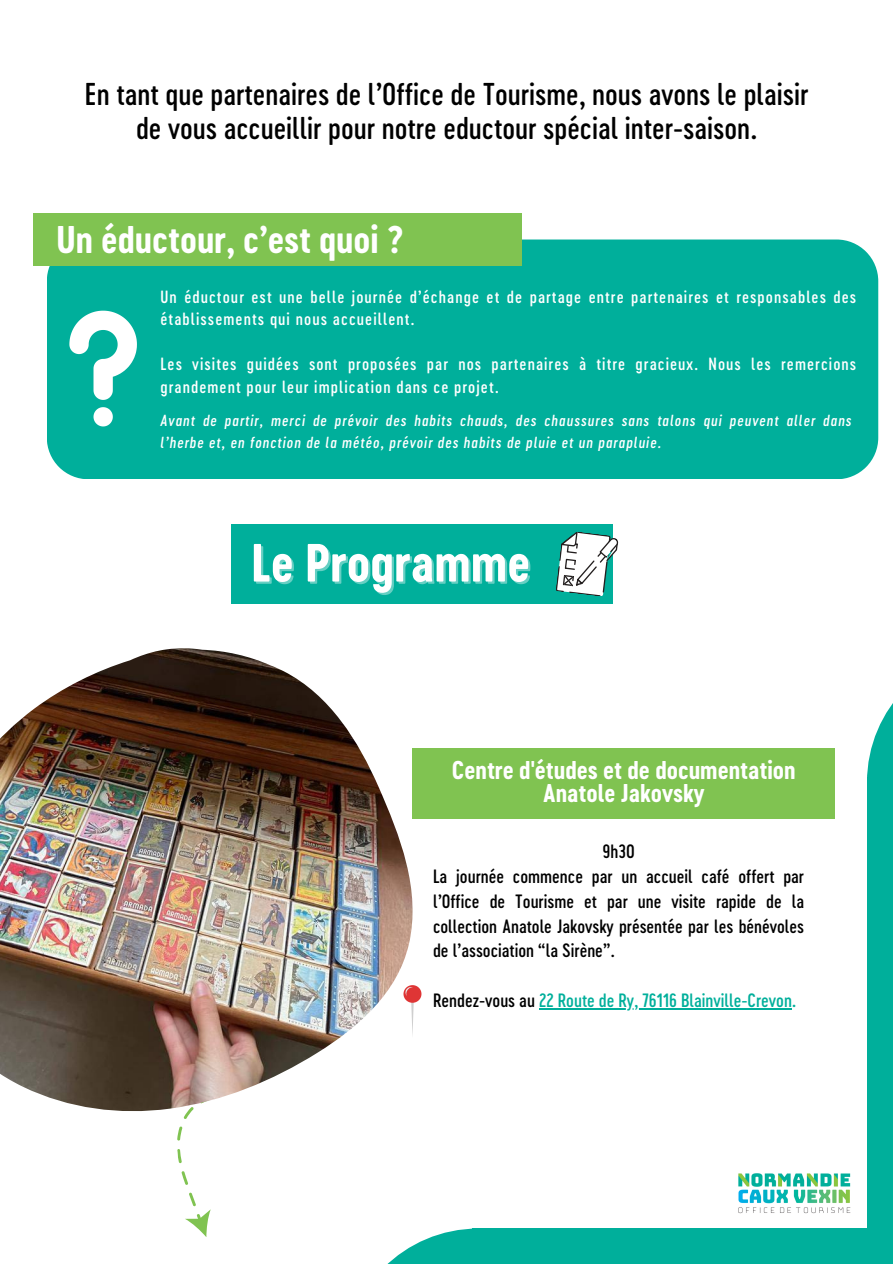
<style>
.page{position:relative;width:893px;height:1264px;background:#fff}
.page>*{position:absolute;margin:0;border:0;box-sizing:border-box;transform-origin:0 0}
.t1{font:50.1px "Cervo Neue Bold Neue";color:#fff}
.t2{font:36px "Cervo Neue Bold Neue";color:#fff}
.t3{font:29.4px/34.8px "Cervo Neue Medium Neue";color:#000;text-align:center}
.t4{font:24px/23.7px "Cervo Neue Bold Neue";color:#fff;text-align:center}
.t5{font:18px/24.8px "Cervo Neue Medium Neue";color:#000}
.t6{font:18px "Cervo Neue Medium Neue";color:#00af9b}
.t7{font:16.5px/22.5px "Cervo Neue Medium Neue";letter-spacing:.065em;color:#fff}
.t8{font:italic 15px/21.3px "Cervo Neue Medium Neue";letter-spacing:.065em;color:#fff}
.s1{color:#000}
</style>
<div class="page">
<div style="left:472px;top:1228px;width:420px;height:35px;background:#00af9b"></div>
<div style="left:866px;top:776px;width:26px;height:487px;background:#00af9b"></div>
<svg style="left:866px;top:704px;width:26px;height:212px"></svg>
<svg style="left:388px;top:1228px;width:84px;height:35px;fill:#00af9b"></svg>
<img style="left:738px;top:1173px;width:113px;height:41px">
<svg style="left:177px;top:1111px;width:34px;height:126px"></svg>
<div style="left:47px;top:239px;width:831px;height:240px;background:#00af9b"></div>
<div style="left:33px;top:213px;width:489px;height:53px;background:#80c351"></div>
<img style="left:0;top:648px;width:413px;height:463px">
<div style="left:412px;top:748px;width:422px;height:70px;background:#80c351"></div>
<div style="left:231px;top:524px;width:381px;height:79px;background:#00af9b"></div>
<svg style="left:403px;top:985px;width:18px;height:53px"></svg>
<svg style="left:556px;top:529px;width:62px;height:68px"></svg>
<svg style="left:93px;top:407px;width:20px;height:19px"></svg>
<svg style="left:69px;top:311px;width:68px;height:89px"></svg>
<hr style="left:539px;top:1008px;width:253px;height:1px;background:#00af9b">
<p class="t3" style="left:85px;top:75px;width:725px">En tant que partenaires de l’Office de Tourisme, nous avons le plaisir de vous accueillir pour notre eductour spécial inter-saison.</p>
<h2 class="t2" style="left:57px;top:217px;width:348px">Un éductour, c’est quoi ?</h2>
<h1 class="t7" style="left:160px;top:285px;width:697px">Un éductour est une belle journée d’échange et de partage entre partenaires et responsables des établissements qui nous accueillent.</h1>
<p class="t7" style="left:160px;top:352px;width:697px">Les visites guidées sont proposées par nos partenaires à titre gracieux. Nous les remercions grandement pour leur implication dans ce projet.</p>
<h5 class="t8" style="left:160px;top:409px;width:692px">Avant de partir, merci de prévoir des habits chauds, des chaussures sans talons qui peuvent aller dans l’herbe et, en fonction de la météo, prévoir des habits de pluie et un parapluie.</h5>
<h5 class="t1" style="left:251px;top:532px;width:280px">Le Programme</h5>
<h5 class="t4" style="left:452px;top:757px;width:345px">Centre d'études et de documentation<br>Anatole Jakovsky</h5>
<p class="t5" style="left:433px;top:838px;width:372px;text-indent:169px">9h30<br>La journée commence par un accueil café offert par l’Office de Tourisme et par une visite rapide de la collection Anatole Jakovsky présentée par les bénévoles de l’association “la Sirène”.</p>
<h4 class="t6" style="left:433px;top:988px;width:365px"><span class="s1">Rendez-vous au</span> 22 Route de Ry, 76116 Blainville-Crevon.</h4>
</div>
